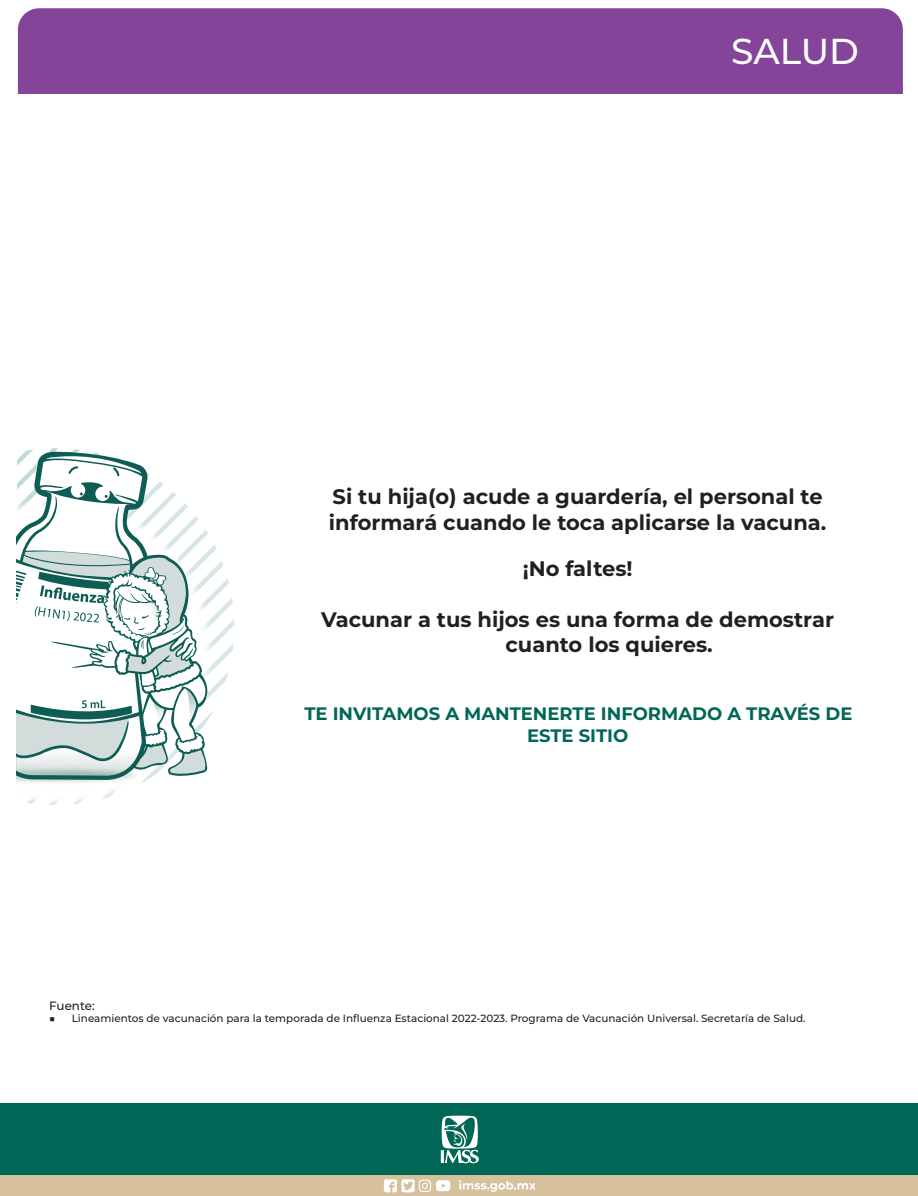
<style>
.page{position:relative;width:918px;height:1196px;background:#fff}
.page>*{position:absolute;margin:0;border:0;box-sizing:border-box;transform-origin:0 0}
.t1{font:500 36px "Montserrat";color:#fff}
.t2{font:700 21px/25.2px "Montserrat";color:#231f20}
.t3{font:700 18px/21.6px "Montserrat";color:#006756;text-align:center}
.t4{font:500 12px "Montserrat";color:#231f20}
.t5{font:500 10.5px "Montserrat";color:#231f20}
</style>
<div class="page">
<div style="left:18px;top:8px;width:885px;height:86px;background:#834499"></div>
<div style="left:0;top:1137px;width:918px;height:59px;background:#d6c19c"></div>
<div style="left:0;top:1102px;width:918px;height:72px;background:#006756"></div>
<svg style="left:441px;top:1115px;width:38px;height:48px"></svg>
<svg style="left:459px;top:1180px;width:77px;height:11px"></svg>
<svg style="left:384px;top:1179px;width:66px;height:13px"></svg>
<svg style="left:17px;top:448px;width:217px;height:357px"></svg>
<h1 class="t1" style="left:731px;top:26px;width:129px">SALUD</h1>
<p class="t2" style="left:329px;top:483px;width:499px">Si tu hija(o) acude a guardería, el personal te informará cuando le toca aplicarse la vacuna.</p>
<p class="t2" style="left:523px;top:555px;width:111px">¡No faltes!</p>
<p class="t2" style="left:506px;top:605px;width:330px;text-indent:-184px">Vacunar a tus hijos es una forma de demostrar cuanto los quieres.</p>
<p class="t3" style="left:304px;top:702px;width:550px">TE INVITAMOS A MANTENERTE INFORMADO A TRAVÉS DE<br>ESTE SITIO</p>
<p class="t4" style="left:49px;top:997px;width:47px">Fuente:</p>
<p class="t5" style="left:49px;top:1011px;width:758px">■ Lineamientos de vacunación para la temporada de Influenza Estacional 2022-2023. Programa de Vacunación Universal. Secretaría de Salud.</p>
</div>
